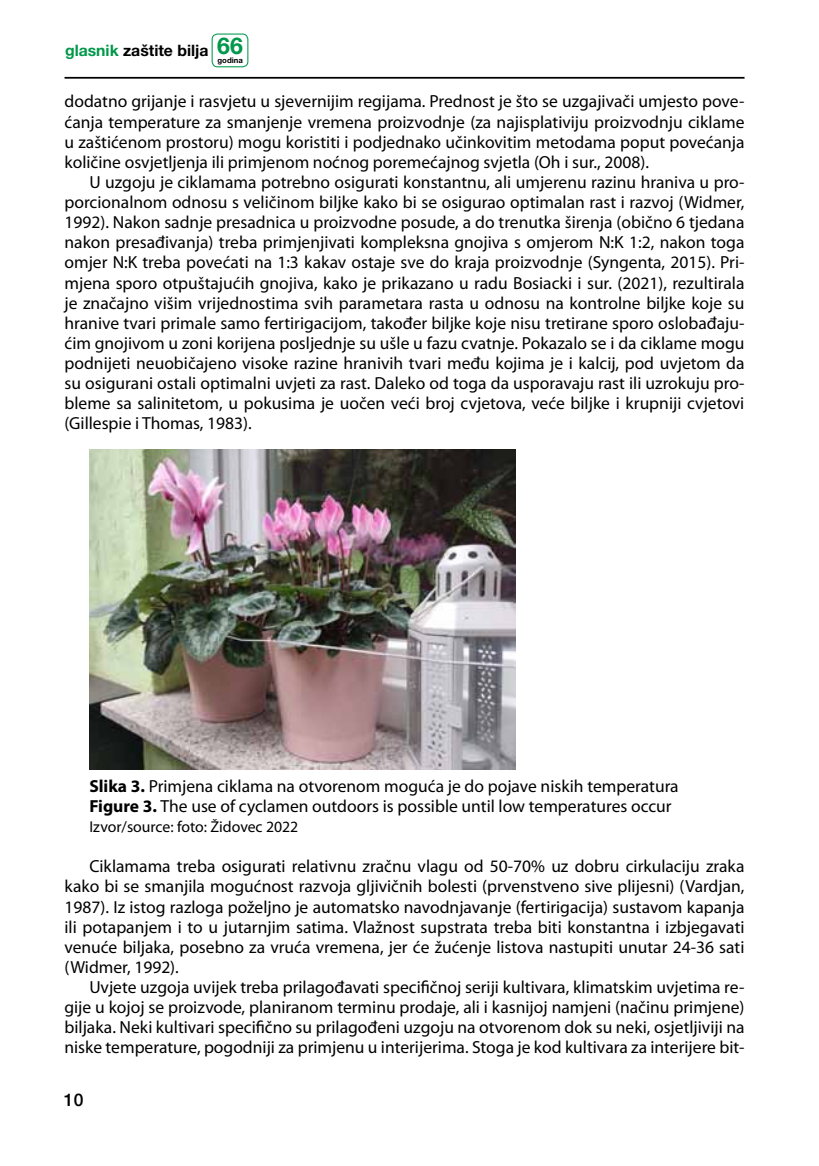
<style>
.page{position:relative;width:819px;height:1166px;background:#fff}
.page>*{position:absolute;margin:0;border:0;box-sizing:border-box;transform-origin:0 0}
.t1{font:17.5px/20.1px "Myriad Pro";color:#000;text-align:justify}
.t2{font:500 17.5px "Helvetica Neue LT Pro";color:#000}
.t3{font:15.75px "Myriad Pro";color:#000}
.t4{font:700 15.75px "Helvetica Neue LT Pro";color:#000}
.t5{font:700 7.7px "Helvetica Neue LT Pro";color:#000}
.s1{color:#00984a}
.s2{font-size:23.1px;color:#00984a}
.s3{font-weight:700}
</style>
<div class="page">
<hr style="left:64px;top:77px;width:680px;height:2px;background:#000">
<div style="left:211px;top:34px;width:37px;height:33px;border:1px solid #00984a;border-radius:5px"></div>
<img style="left:89px;top:450px;width:426px;height:319px">
<p class="t4" style="left:65px;top:40px;width:179px"><span class="s1">glasnik</span> zaštite bilja <span class="s2">66</span></p>
<p class="t5" style="left:217px;top:56px;width:27px">godina</p>
<p class="t1" style="left:64px;top:91px;width:681px">dodatno grijanje i rasvjetu u sjevernijim regijama. Prednost je što se uzgajivači umjesto pove&shy;ćanja temperature za smanjenje vremena proizvodnje (za najisplativiju proizvodnju ciklame u zaštićenom prostoru) mogu koristiti i podjednako učinkovitim metodama poput povećanja količine osvjetljenja ili primjenom noćnog poremećajnog svjetla (Oh i sur., 2008).</p>
<p class="t1" style="left:64px;top:172px;width:681px;text-indent:25px">U uzgoju je ciklamama potrebno osigurati konstantnu, ali umjerenu razinu hraniva u pro&shy;porcionalnom odnosu s veličinom biljke kako bi se osigurao optimalan rast i razvoj (Widmer, 1992). Nakon sadnje presadnica u proizvodne posude, a do trenutka širenja (obično 6 tjedana nakon presađivanja) treba primjenjivati kompleksna gnojiva s omjerom N:K 1:2, nakon toga omjer N:K treba povećati na 1:3 kakav ostaje sve do kraja proizvodnje (Syngenta, 2015). Pri&shy;mjena sporo otpuštajućih gnojiva, kako je prikazano u radu Bosiacki i sur. (2021), rezultirala je značajno višim vrijednostima svih parametara rasta u odnosu na kontrolne biljke koje su hranive tvari primale samo fertirigacijom, također biljke koje nisu tretirane sporo oslobađaju&shy;ćim gnojivom u zoni korijena posljednje su ušle u fazu cvatnje. Pokazalo se i da ciklame mogu podnijeti neuobičajeno visoke razine hranivih tvari među kojima je i kalcij, pod uvjetom da su osigurani ostali optimalni uvjeti za rast. Daleko od toga da usporavaju rast ili uzrokuju pro&shy;bleme sa salinitetom, u pokusima je uočen veći broj cvjetova, veće biljke i krupniji cvjetovi (Gillespie i Thomas, 1983).</p>
<p class="t1" style="left:89px;top:775px;width:591px"><span class="s3">Slika 3.</span> Primjena ciklama na otvorenom moguća je do pojave niskih temperatura<br><span class="s3">Figure 3.</span> The use of cyclamen outdoors is possible until low temperatures occur</p>
<p class="t3" style="left:89px;top:817px;width:210px">Izvor/source: foto: Židovec 2022</p>
<p class="t1" style="left:64px;top:856px;width:681px;text-indent:25px">Ciklamama treba osigurati relativnu zračnu vlagu od 50-70% uz dobru cirkulaciju zraka kako bi se smanjila mogućnost razvoja gljivičnih bolesti (prvenstveno sive plijesni) (Vardjan, 1987). Iz istog razloga poželjno je automatsko navodnjavanje (fertirigacija) sustavom kapanja ili potapanjem i to u jutarnjim satima. Vlažnost supstrata treba biti konstantna i izbjegavati venuće biljaka, posebno za vruća vremena, jer će žućenje listova nastupiti unutar 24-36 sati (Widmer, 1992).</p>
<p class="t1" style="left:64px;top:977px;width:681px;text-indent:25px">Uvjete uzgoja uvijek treba prilagođavati specifičnoj seriji kultivara, klimatskim uvjetima re&shy;gije u kojoj se proizvode, planiranom terminu prodaje, ali i kasnijoj namjeni (načinu primjene) biljaka. Neki kultivari specifično su prilagođeni uzgoju na otvorenom dok su neki, osjetljiviji na niske temperature, pogodniji za primjenu u interijerima. Stoga je kod kultivara za interijere bit-</p>
<p class="t2" style="left:64px;top:1090px;width:21px">10</p>
</div>
